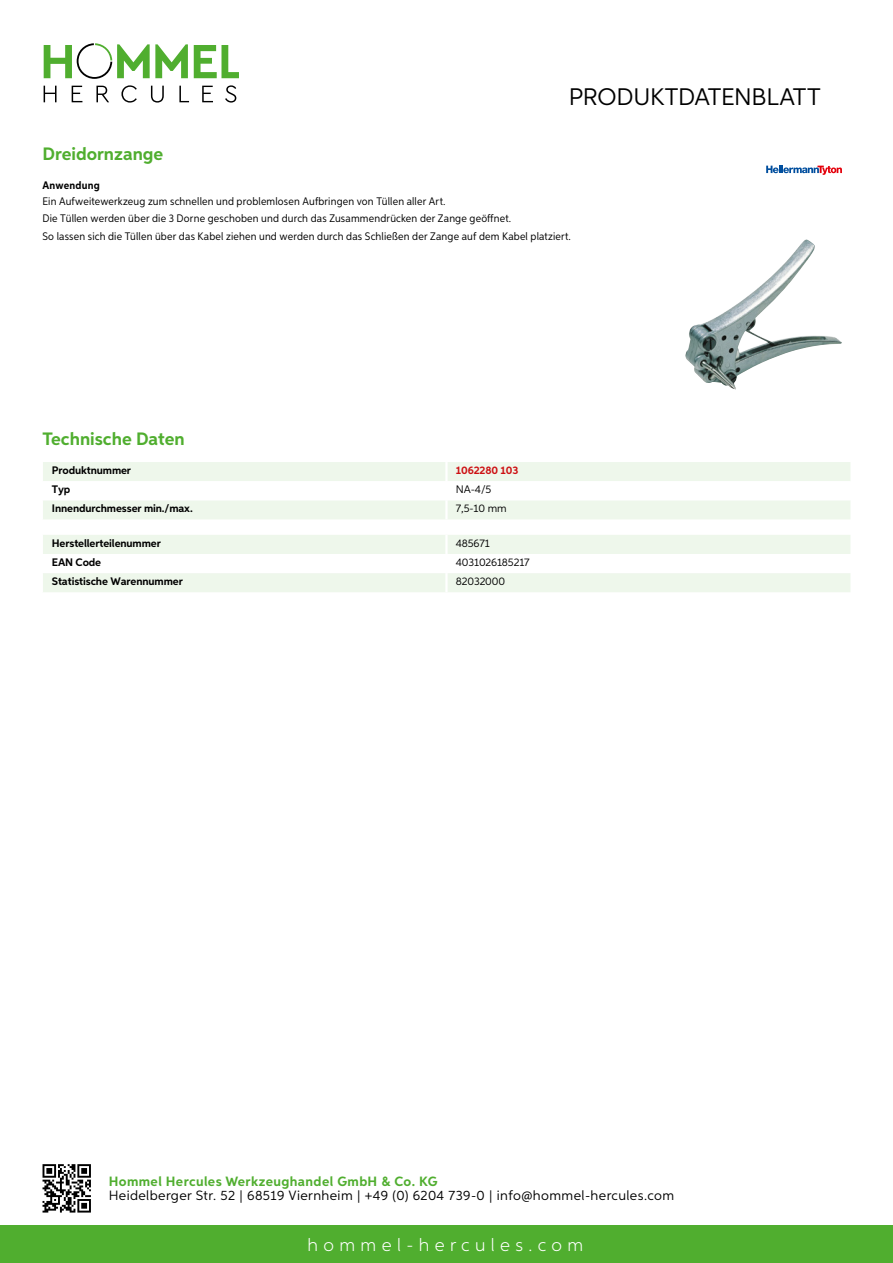
<style>
.page{position:relative;width:893px;height:1263px;background:#fff}
.page>*{position:absolute;margin:0;border:0;box-sizing:border-box;transform-origin:0 0}
.t1{font:24px "Aspira";letter-spacing:-.01em;color:#000}
.t2{font:700 18px "Aspira";color:#50ae2f}
.t3{font:300 18px "Aspira";letter-spacing:.3em;color:#fff}
.t4{font:13.5px "Aspira";letter-spacing:.03em;color:#000}
.t5{font:700 13.5px "Aspira";letter-spacing:.03em;color:#50ae2f}
.t6{font:10.95px/17.5px "Aspira Nar";letter-spacing:.015em;color:#000}
.t7{font:700 10.95px "Aspira";letter-spacing:-.01em;color:#000}
.t8{font:10.95px "Aspira";letter-spacing:-.01em;color:#000}
.t9{font:700 10.95px "Aspira";letter-spacing:-.01em;color:#cd1013}
.t10{font:700 10.95px "Aspira Nar";letter-spacing:.02em;color:#000}
</style>
<div class="page">
<div style="left:0;top:1226px;width:893px;height:37px;background:#50ae2f"></div>
<svg style="left:43px;top:1164px;width:48px;height:48px"></svg>
<svg style="left:194px;top:45px;width:45px;height:33px"></svg>
<svg style="left:44px;top:43px;width:144px;height:36px"></svg>
<svg style="left:44px;top:86px;width:13px;height:16px"></svg>
<svg style="left:72px;top:86px;width:10px;height:16px"></svg>
<svg style="left:96px;top:86px;width:13px;height:16px"></svg>
<svg style="left:121px;top:85px;width:16px;height:18px"></svg>
<svg style="left:151px;top:86px;width:13px;height:17px"></svg>
<svg style="left:179px;top:86px;width:10px;height:16px"></svg>
<svg style="left:202px;top:86px;width:11px;height:16px"></svg>
<svg style="left:225px;top:85px;width:11px;height:18px"></svg>
<svg style="left:43px;top:462px;width:807px;height:57px"></svg>
<hr style="left:445px;top:500px;width:3px;height:19px;background:#fff">
<svg style="left:43px;top:535px;width:807px;height:57px"></svg>
<hr style="left:445px;top:573px;width:3px;height:19px;background:#fff">
<img style="left:685px;top:239px;width:157px;height:150px">
<svg style="left:766px;top:166px;width:76px;height:9px"></svg>
<h1 class="t1" style="left:569px;top:82px;width:253px">Produktdatenblatt</h1>
<h2 class="t2" style="left:43px;top:142px;width:122px">Dreidornzange</h2>
<p class="t10" style="left:43px;top:179px;width:59px">Anwendung</p>
<p class="t6" style="left:43px;top:192px;width:530px">Ein Aufweitewerkzeug zum schnellen und problemlosen Aufbringen von Tüllen aller Art.<br>Die Tüllen werden über die 3 Dorne geschoben und durch das Zusammendrücken der Zange geöffnet.<br>So lassen sich die Tüllen über das Kabel ziehen und werden durch das Schließen der Zange auf dem Kabel platziert.</p>
<h2 class="t2" style="left:43px;top:428px;width:144px">Technische Daten</h2>
<p class="t7" style="left:52px;top:463px;width:81px">Produktnummer</p>
<p class="t9" style="left:456px;top:463px;width:64px">1062280 103</p>
<p class="t7" style="left:52px;top:483px;width:20px">Typ</p>
<p class="t8" style="left:456px;top:483px;width:37px">NA-4/5</p>
<p class="t7" style="left:52px;top:502px;width:142px">Innendurchmesser min./max.</p>
<p class="t8" style="left:456px;top:502px;width:52px">7,5-10 mm</p>
<p class="t7" style="left:52px;top:536px;width:111px">Herstellerteilenummer</p>
<p class="t8" style="left:456px;top:536px;width:36px">485671</p>
<p class="t7" style="left:52px;top:555px;width:51px">EAN Code</p>
<p class="t8" style="left:456px;top:555px;width:75px">4031026185217</p>
<p class="t7" style="left:52px;top:574px;width:132px">Statistische Warennummer</p>
<p class="t8" style="left:456px;top:575px;width:51px">82032000</p>
<p class="t5" style="left:109px;top:1172px;width:330px">Hommel Hercules Werkzeughandel GmbH &amp; Co. KG</p>
<p class="t4" style="left:109px;top:1187px;width:567px">Heidelberger Str. 52 | 68519 Viernheim | +49 (0) 6204 739-0 | info@hommel-hercules.com</p>
<h2 class="t3" style="left:307px;top:1234px;width:277px">hommel-hercules.com</h2>
</div>
